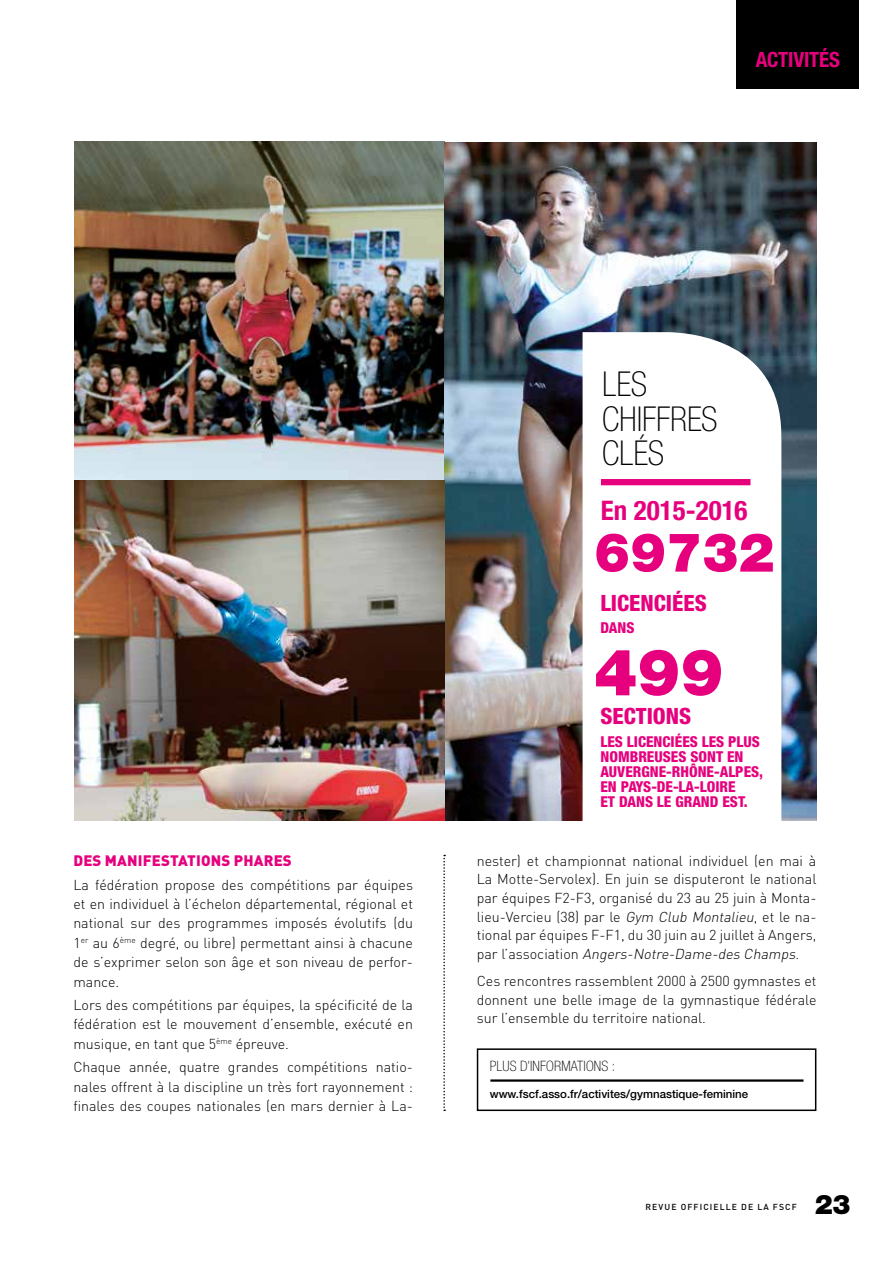
<style>
.page{position:relative;width:893px;height:1263px;background:#fff}
.page>*{position:absolute;margin:0;border:0;box-sizing:border-box;transform-origin:0 0}
.t1{font:900 64.65px "Helvetica Neue LT Std";color:#e6007d}
.t2{font:900 54px "Helvetica Neue LT Std";color:#e6007d}
.t3{font:100 condensed 34.35px/34.3px "Helvetica Neue LT Std";letter-spacing:-.01em;color:#000}
.t4{font:700 condensed 27px "Helvetica Neue LT Std";color:#e6007d}
.t5{font:900 27px "Helvetica Neue LT Std";color:#000}
.t6{font:800 condensed 22.5px "Helvetica Neue LT Std";color:#e6007d}
.t7{font:700 condensed 21px "Helvetica Neue LT Std";letter-spacing:-.01em;color:#e6007d}
.t8{font:800 condensed 15px/15px "Helvetica Neue LT Std";color:#e6007d}
.t9{font:900 15px "DIN Pro";letter-spacing:.01em;color:#e6007d}
.t10{font:100 condensed 14.4px "Helvetica Neue LT Std";letter-spacing:.01em;color:#000}
.t11{font:300 14.25px/19.4px "DIN Pro";color:#000;text-align:justify}
.t12{font:500 11.55px "Helvetica Neue LT Std";color:#000}
.t13{font:500 8.7px "DIN Pro";letter-spacing:.125em;color:#000}
.s1{font-style:italic}
</style>
<div class="page">
<img style="left:74px;top:141px;width:371px;height:339px">
<img style="left:445px;top:142px;width:371px;height:679px">
<img style="left:74px;top:480px;width:371px;height:341px">
<svg style="left:443px;top:855px;width:2px;height:256px"></svg>
<div style="left:737px;top:0;width:122px;height:88px;background:#000"></div>
<svg style="left:583px;top:332px;width:198px;height:489px"></svg>
<div style="left:601px;top:479px;width:149px;height:6px;background:#e6007d"></div>
<div style="left:477px;top:1048px;width:339px;height:63px;background:#fff;border:2px solid #000"></div>
<hr style="left:490px;top:1079px;width:313px;height:3px;background:#000">
<h3 class="t7" style="left:756px;top:47px;width:86px">ACTIVITÉS</h3>
<p class="t9" style="left:73px;top:850px;width:220px">DES MANIFESTATIONS PHARES</p>
<p class="t11" style="left:73px;top:874px;width:341px">La fédération propose des compétitions par équipes et en individuel à l’échelon départemental, régional et national sur des programmes imposés évolutifs (du 1<sup>er</sup> au 6<sup>ème</sup> degré, ou libre) permettant ainsi à chacune de s’exprimer selon son âge et son niveau de perfor&shy;mance.</p>
<p class="t11" style="left:73px;top:995px;width:341px">Lors des compétitions par équipes, la spécificité de la fédération est le mouvement d’ensemble, exécuté en musique, en tant que 5<sup>ème</sup> épreuve.</p>
<p class="t11" style="left:73px;top:1057px;width:341px">Chaque année, quatre grandes compétitions natio&shy;nales offrent à la discipline un très fort rayonnement : finales des coupes nationales (en mars dernier à La-</p>
<h3 class="t3" style="left:602px;top:367px;width:117px">LES<br>CHIFFRES<br>CLÉS</h3>
<h3 class="t4" style="left:601px;top:494px;width:148px">En 2015-2016</h3>
<h2 class="t2" style="left:594px;top:520px;width:182px">69732</h2>
<h3 class="t6" style="left:600px;top:589px;width:108px">LICENCIÉES</h3>
<p class="t8" style="left:600px;top:620px;width:35px">DANS</p>
<h1 class="t1" style="left:594px;top:634px;width:131px">499</h1>
<h3 class="t6" style="left:600px;top:702px;width:92px">SECTIONS</h3>
<p class="t8" style="left:600px;top:733px;width:164px">LES LICENCIÉES LES PLUS<br>NOMBREUSES SONT EN<br>AUVERGNE-RHÔNE-ALPES,<br>EN PAYS-DE-LA-LOIRE<br>ET DANS LE GRAND EST.</p>
<p class="t11" style="left:477px;top:850px;width:341px;line-height:18.6px">nester) et championnat national individuel (en mai à La Motte-Servolex). En juin se disputeront le national par équipes F2-F3, organisé du 23 au 25 juin à Monta&shy;lieu-Vercieu (38) par le <span class="s1">Gym Club Montalieu</span>, et le na&shy;tional par équipes F-F1, du 30 juin au 2 juillet à Angers, pa r l’ a sso c i a t i o n <span class="s1">Angers-Notre-Dame-des Champs</span>.</p>
<p class="t11" style="left:477px;top:971px;width:341px;line-height:18.6px">Ces rencontres rassemblent 2000 à 2500 gymnastes et donnent une belle image de la gymnastique fédérale sur l’ensemble du territoire national.</p>
<p class="t10" style="left:490px;top:1057px;width:127px">PLUS D’INFORMATIONS :</p>
<p class="t12" style="left:490px;top:1087px;width:260px">www.fscf.asso.fr/activites/gymnastique-feminine</p>
<p class="t13" style="left:645px;top:1201px;width:153px">REVUE OFFICIELLE DE LA FSCF</p>
<h3 class="t5" style="left:815px;top:1188px;width:37px">23</h3>
</div>
